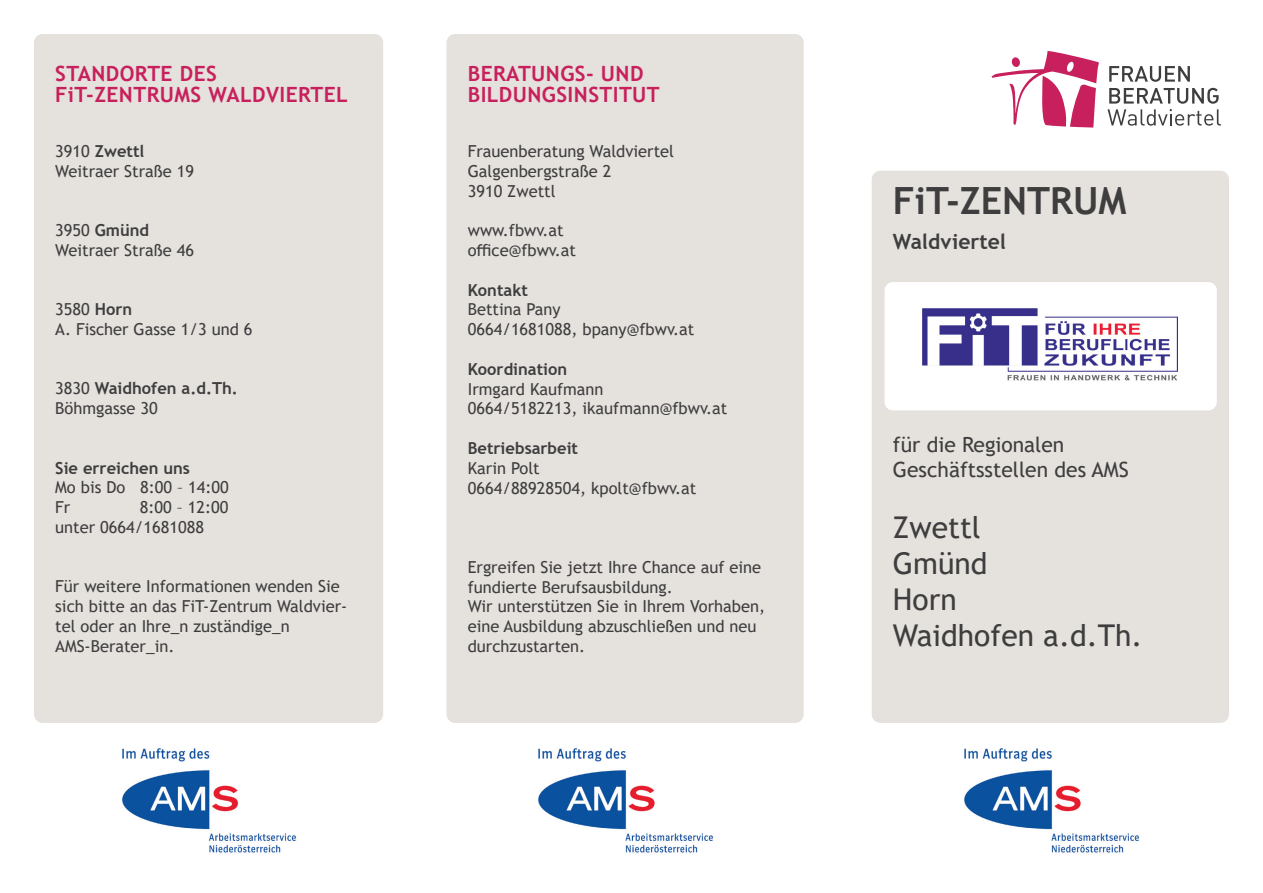
<style>
.page{position:relative;width:1263px;height:893px;background:#fff}
.page>*{position:absolute;margin:0;border:0;box-sizing:border-box;transform-origin:0 0}
.t1{font:700 37.5px "Trebuchet MS";color:#3e3e3f}
.t2{font:30px/36px "Trebuchet MS";color:#3e3e3f}
.t3{font:700 21px/21px "Trebuchet MS";letter-spacing:.02em;color:#c7205c}
.t4{font:21px/25.2px "Trebuchet MS";color:#3e3e3f}
.t5{font:700 21px "Trebuchet MS";color:#3e3e3f}
.t6{font:16.5px/19.8px "Trebuchet MS";color:#3e3e3f}
.t7{font:700 16.5px/19.8px "Trebuchet MS";color:#3e3e3f}
.s1{font-weight:700}
.s2{font-weight:400}
</style>
<div class="page">
<div style="left:872px;top:171px;width:357px;height:552px;background:#e5e1dd;border-radius:9px"></div>
<div style="left:446px;top:34px;width:358px;height:689px;background:#e5e1dd;border-radius:9px"></div>
<div style="left:34px;top:34px;width:349px;height:689px;background:#e5e1dd;border-radius:9px"></div>
<div style="left:884px;top:282px;width:333px;height:128px;background:#fff;border-radius:9px"></div>
<img style="left:922px;top:309px;width:255px;height:71px">
<svg style="left:1109px;top:66px;width:81px;height:16px"></svg>
<svg style="left:1107px;top:88px;width:114px;height:38px"></svg>
<svg style="left:991px;top:51px;width:108px;height:77px"></svg>
<img style="left:538px;top:748px;width:175px;height:105px">
<img style="left:964px;top:748px;width:175px;height:105px">
<img style="left:122px;top:748px;width:175px;height:105px">
<p class="t3" style="left:55px;top:63px;width:294px">STANDORTE DES<br>FiT-ZENTRUMS WALDVIERTEL</p>
<p class="t6" style="left:55px;top:141px;width:140px">3910 <span class="s1">Zwettl<br></span>Weitraer Straße 19</p>
<p class="t6" style="left:55px;top:220px;width:140px">3950 <span class="s1">Gmünd<br></span>Weitraer Straße 46</p>
<p class="t6" style="left:55px;top:299px;width:199px">3580 <span class="s1">Horn<br></span>A. Fischer Gasse 1/3 und 6</p>
<p class="t7" style="left:55px;top:379px;width:184px"><span class="s2">3830</span> Waidhofen a.d.Th.<br><span class="s2">Böhmgasse 30</span></p>
<p class="t6" style="left:55px;top:458px;width:175px"><span class="s1">Sie erreichen uns<br></span>Mo bis Do 8:00 – 14:00<br>Fr</p>
<p class="t6" style="left:55px;top:497px;width:175px;text-indent:85px">8:00 – 12:00 unter 0664/1681088</p>
<p class="t6" style="left:55px;top:576px;width:293px">Für weitere Informationen wenden Sie sich bitte an das FiT-Zentrum Waldvier&shy;tel oder an Ihre_n zuständige_n<br>AMS-Berater_in.</p>
<p class="t3" style="left:468px;top:63px;width:194px">BERATUNGS- UND<br>BILDUNGSINSTITUT</p>
<p class="t6" style="left:468px;top:141px;width:208px">Frauenberatung Waldviertel<br>Galgenbergstraße 2<br>3910 Zwettl</p>
<p class="t6" style="left:468px;top:220px;width:110px">www.fbwv.at office@fbwv.at</p>
<p class="t6" style="left:468px;top:280px;width:228px"><span class="s1">Kontakt<br></span>Bettina Pany<br>0664/1681088, bpany@fbwv.at</p>
<p class="t6" style="left:468px;top:359px;width:261px"><span class="s1">Koordination<br></span>Irmgard Kaufmann<br>0664/5182213, ikaufmann@fbwv.at</p>
<p class="t6" style="left:468px;top:438px;width:230px"><span class="s1">Betriebsarbeit<br></span>Karin Polt<br>0664/88928504, kpolt@fbwv.at</p>
<p class="t6" style="left:468px;top:557px;width:299px">Ergreifen Sie jetzt Ihre Chance auf eine fundierte Berufsausbildung.<br>Wir unterstützen Sie in Ihrem Vorhaben, eine Ausbildung abzuschließen und neu durchzustarten.</p>
<p class="t1" style="left:893px;top:177px;width:235px">FiT-ZENTRUM</p>
<p class="t5" style="left:893px;top:228px;width:114px">Waldviertel</p>
<p class="t4" style="left:893px;top:431px;width:237px">für die Regionalen<br>Geschäftsstellen des AMS</p>
<p class="t2" style="left:893px;top:509px;width:251px">Zwettl<br>Gmünd<br>Horn<br>Waidhofen a.d.Th.</p>
</div>
